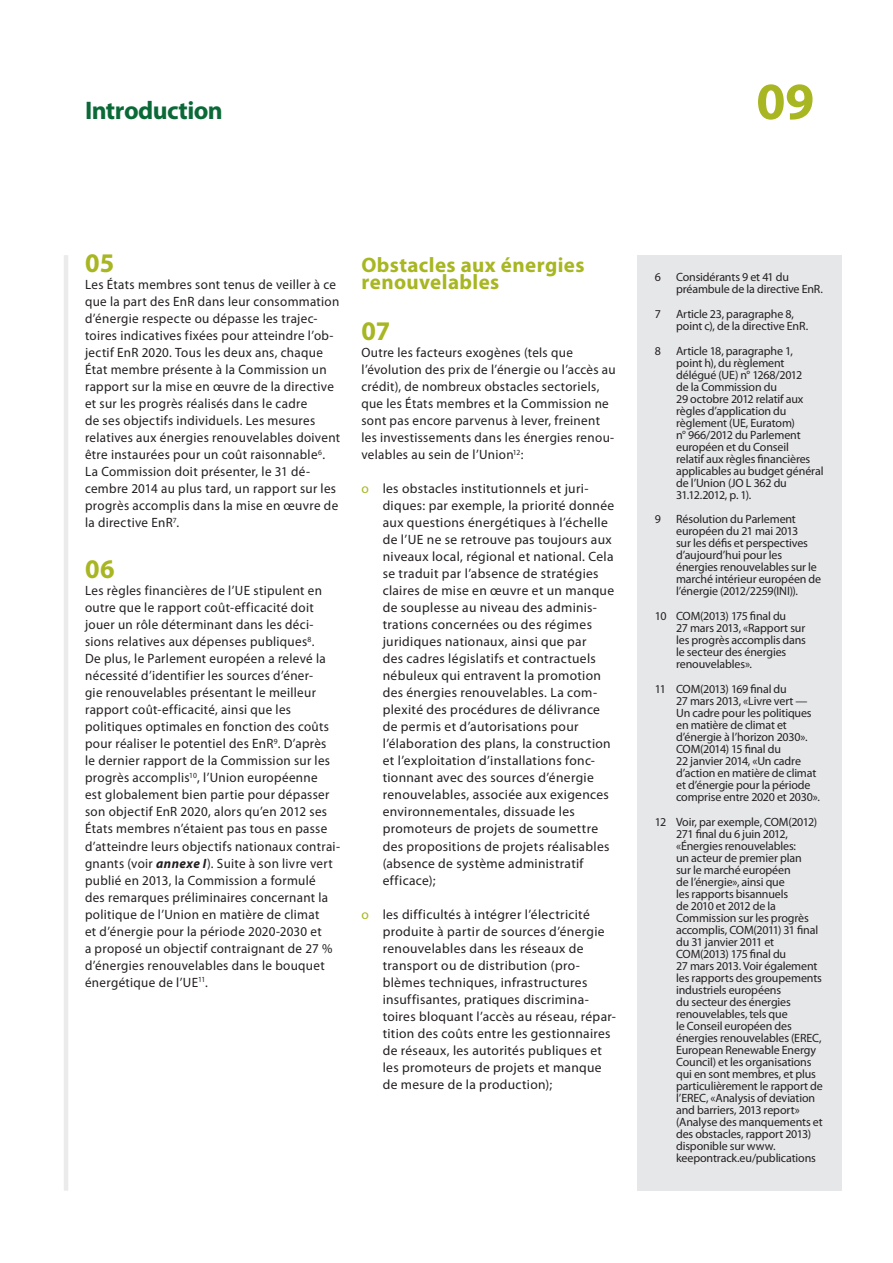
<style>
.page{position:relative;width:893px;height:1263px;background:#fff}
.page>*{position:absolute;margin:0;border:0;box-sizing:border-box;transform-origin:0 0}
.t1{font:700 52.5px "Myriad Pro";color:#a7b621}
.E_05_-_CHAP__1__TEXT{font:700 27px "Myriad Pro";color:#a7b621}
.t2{font:700 25.5px "Myriad Pro";letter-spacing:-.02em;color:#0b6938}
.E_02_-_CHAP__TITRE_C{font:700 21px/17px "Myriad Pro";letter-spacing:.02em;color:#a7b621}
.E_05_-_CHAP__1__TEXT-2{font:13.5px/17px "Myriad Pro";letter-spacing:.025em;color:#231f20}
.E_08_-_CHAP__FOOTNOT{font:12px/12px "Myriad Pro";letter-spacing:-.015em;color:#231f20}
.s1{font-weight:700;font-style:italic}
.s2{color:#a7b621}
</style>
<div class="page">
<hr style="left:64px;top:255px;width:4px;height:936px;background:#ebebeb">
<div style="left:638px;top:255px;width:204px;height:936px;background:#e6e7e9"></div>
<h3 class="t2" style="left:85px;top:94px;width:139px">Introduction</h3>
<h1 class="t1" style="left:756px;top:67px;width:59px">09</h1>
<p class="E_05_-_CHAP__1__TEXT" style="left:85px;top:245px;width:31px">05</p>
<p class="E_05_-_CHAP__1__TEXT-2" style="left:85px;top:276px;width:257px">Les États membres sont tenus de veiller à ce que la part des EnR dans leur consommation d’énergie respecte ou dépasse les trajec‑ toires indicatives fixées pour atteindre l’ob‑ jectif EnR 2020. Tous les deux ans, chaque État membre présente à la Commission un rapport sur la mise en œuvre de la directive et sur les progrès réalisés dans le cadre<br>de ses objectifs individuels. Les mesures relatives aux énergies renouvelables doivent être instaurées pour un coût raisonnable<sup>6</sup>.<br>La Commission doit présenter, le 31 dé‑ cembre 2014 au plus tard, un rapport sur les progrès accomplis dans la mise en œuvre de la directive EnR<sup>7</sup>.</p>
<p class="E_05_-_CHAP__1__TEXT" style="left:85px;top:552px;width:31px">06</p>
<p class="E_05_-_CHAP__1__TEXT-2" style="left:85px;top:582px;width:257px">Les règles financières de l’UE stipulent en outre que le rapport coût‑efficacité doit jouer un rôle déterminant dans les déci‑ sions relatives aux dépenses publiques<sup>8</sup>.<br>De plus, le Parlement européen a relevé la nécessité d’identifier les sources d’éner‑<br>gie renouvelables présentant le meilleur rapport coût‑efficacité, ainsi que les politiques optimales en fonction des coûts pour réaliser le potentiel des EnR<sup>9</sup>. D’après<br>le dernier rapport de la Commission sur les progrès accomplis<sup>10</sup>, l’Union européenne<br>est globalement bien partie pour dépasser son objectif EnR 2020, alors qu’en 2012 ses États membres n’étaient pas tous en passe d’atteindre leurs objectifs nationaux contrai‑ gnants (voir <span class="s1">annexe I</span>). Suite à son livre vert publié en 2013, la Commission a formulé<br>des remarques préliminaires concernant la politique de l’Union en matière de climat<br>et d’énergie pour la période 2020-2030 et<br>a proposé un objectif contraignant de 27 % d’énergies renouvelables dans le bouquet énergétique de l’UE<sup>11</sup>.</p>
<p class="E_02_-_CHAP__TITRE_C" style="left:361px;top:256px;width:225px">Obstacles aux énergies renouvelables</p>
<p class="E_05_-_CHAP__1__TEXT" style="left:361px;top:313px;width:30px">07</p>
<p class="E_05_-_CHAP__1__TEXT-2" style="left:361px;top:344px;width:256px">Outre les facteurs exogènes (tels que l’évolution des prix de l’énergie ou l’accès au crédit), de nombreux obstacles sectoriels, que les États membres et la Commission ne sont pas encore parvenus à lever, freinent les investissements dans les énergies renou‑ velables au sein de l’Union<sup>12</sup>:</p>
<p class="E_05_-_CHAP__1__TEXT-2" style="left:383px;top:480px;width:233px;text-indent:-21px"><span class="s2">ο</span> les obstacles institutionnels et juri‑ diques: par exemple, la priorité donnée aux questions énergétiques à l’échelle de l’UE ne se retrouve pas toujours aux niveaux local, régional et national. Cela se traduit par l’absence de stratégies claires de mise en œuvre et un manque de souplesse au niveau des adminis‑ trations concernées ou des régimes juridiques nationaux, ainsi que par<br>des cadres législatifs et contractuels nébuleux qui entravent la promotion des énergies renouvelables. La com‑ plexité des procédures de délivrance de permis et d’autorisations pour l’élaboration des plans, la construction et l’exploitation d’installations fonc‑ tionnant avec des sources d’énergie renouvelables, associée aux exigences environnementales, dissuade les promoteurs de projets de soumettre des propositions de projets réalisables (absence de système administratif efficace);</p>
<p class="E_05_-_CHAP__1__TEXT-2" style="left:383px;top:905px;width:235px;text-indent:-21px"><span class="s2">ο</span> les difficultés à intégrer l’électricité produite à partir de sources d’énergie renouvelables dans les réseaux de transport ou de distribution (pro‑ blèmes techniques, infrastructures insuffisantes, pratiques discrimina‑ toires bloquant l’accès au réseau, répar‑ tition des coûts entre les gestionnaires de réseaux, les autorités publiques et les promoteurs de projets et manque de mesure de la production);</p>
<p class="E_08_-_CHAP__FOOTNOT" style="left:655px;top:271px;width:8px">6</p>
<p class="E_08_-_CHAP__FOOTNOT" style="left:676px;top:271px;width:148px">Considérants 9 et 41 du préambule de la directive EnR.</p>
<p class="E_08_-_CHAP__FOOTNOT" style="left:655px;top:308px;width:8px">7</p>
<p class="E_08_-_CHAP__FOOTNOT" style="left:676px;top:308px;width:134px">Article 23, paragraphe 8, point c), de la directive EnR.</p>
<p class="E_08_-_CHAP__FOOTNOT" style="left:655px;top:344px;width:8px">8</p>
<p class="E_08_-_CHAP__FOOTNOT" style="left:676px;top:344px;width:149px">Article 18, paragraphe 1,<br>point h), du règlement délégué (UE) n° 1268/2012<br>de la Commission du<br>29 octobre 2012 relatif aux règles d’application du règlement (UE, Euratom)<br>n° 966/2012 du Parlement européen et du Conseil<br>relatif aux règles financières applicables au budget général de l’Union (JO L 362 du<br>31.12.2012, p. 1).</p>
<p class="E_08_-_CHAP__FOOTNOT" style="left:655px;top:513px;width:8px">9</p>
<p class="E_08_-_CHAP__FOOTNOT" style="left:676px;top:513px;width:147px">Résolution du Parlement européen du 21 mai 2013<br>sur les défis et perspectives d’aujourd’hui pour les énergies renouvelables sur le marché intérieur européen de l’énergie (2012/2259(INI)).</p>
<p class="E_08_-_CHAP__FOOTNOT" style="left:676px;top:610px;width:131px;text-indent:-21px">10 COM(2013) 175 final du<br>27 mars 2013, «Rapport sur les progrès accomplis dans le secteur des énergies renouvelables».</p>
<p class="E_08_-_CHAP__FOOTNOT" style="left:676px;top:683px;width:145px;text-indent:-21px">11 COM(2013) 169 final du<br>27 mars 2013, «Livre vert —<br>Un cadre pour les politiques en matière de climat et d’énergie à l’horizon 2030».<br>COM(2014) 15 final du<br>22 janvier 2014, «Un cadre d’action en matière de climat et d’énergie pour la période comprise entre 2020 et 2030».</p>
<p class="E_08_-_CHAP__FOOTNOT" style="left:676px;top:815px;width:148px;text-indent:-21px">12 Voir, par exemple, COM(2012)<br>271 final du 6 juin 2012, «Énergies renouvelables:<br>un acteur de premier plan<br>sur le marché européen<br>de l’énergie», ainsi que<br>les rapports bisannuels<br>de 2010 et 2012 de la<br>Commission sur les progrès accomplis, COM(2011) 31 final du 31 janvier 2011 et<br>COM(2013) 175 final du<br>27 mars 2013. Voir également les rapports des groupements industriels européens<br>du secteur des énergies renouvelables, tels que<br>le Conseil européen des énergies renouvelables (EREC,<br>European Renewable Energy<br>Council) et les organisations qui en sont membres, et plus particulièrement le rapport de l’EREC, «Analysis of deviation and barriers, 2013 report» (Analyse des manquements et des obstacles, rapport 2013) disponible sur www. keepontrack.eu/publications</p>
</div>
